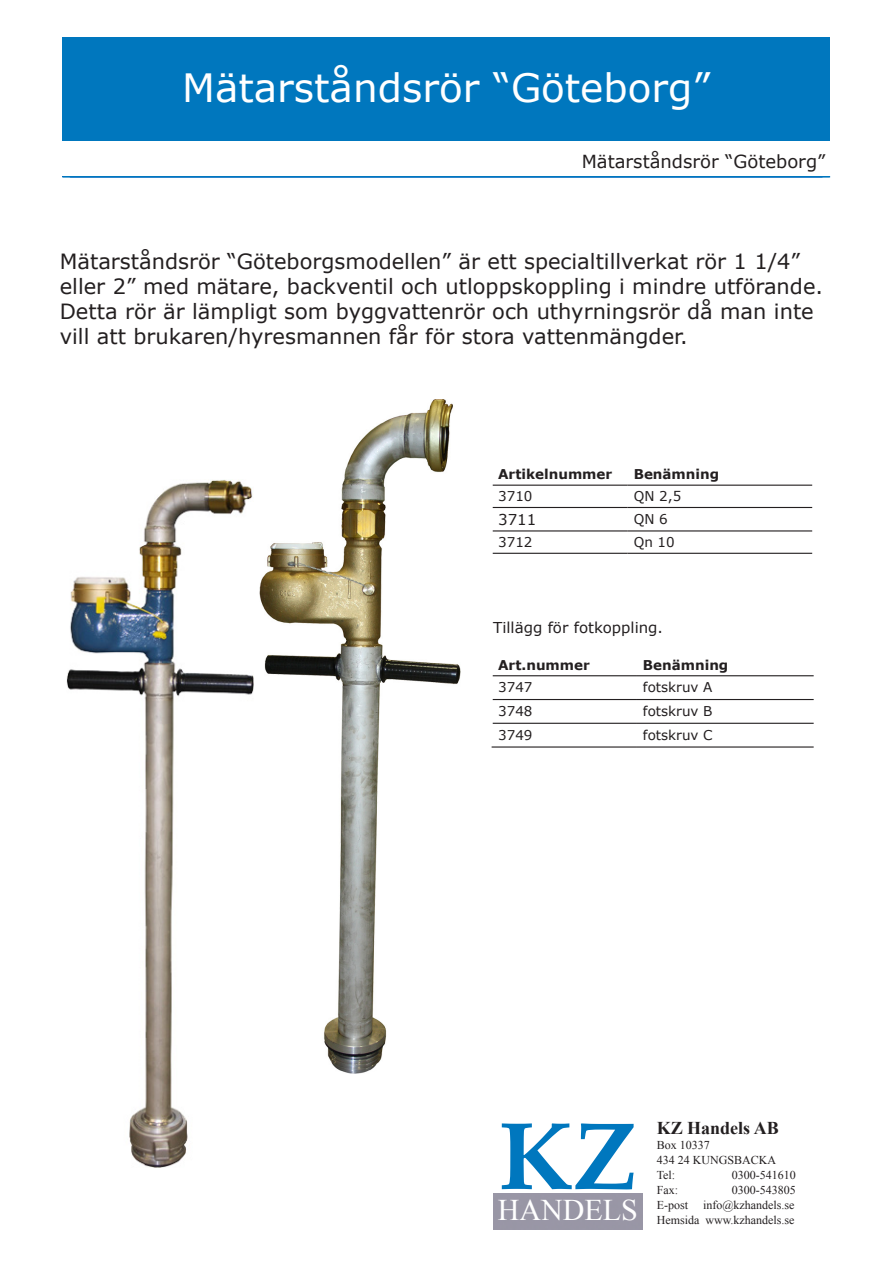
<style>
.page{position:relative;width:893px;height:1263px;background:#fff}
.page>*{position:absolute;margin:0;border:0;box-sizing:border-box;transform-origin:0 0}
.t1{font:700 96px "Book Antiqua";color:#0077be}
.t2{font:39px "Verdana";color:#fff}
.t3{font:30px "Times New Roman";color:#fff}
.t4{font:21px/25.2px "Verdana";color:#231f20}
.t5{font:18px "Verdana";color:#231f20}
.t6{font:700 18px "Times New Roman";color:#231f20}
.t7{font:15px "Verdana";color:#231f20}
.t8{font:13.5px "Verdana";color:#231f20}
.t9{font:700 13.5px "Verdana";color:#231f20}
.t10{font:12px "Times New Roman";color:#231f20}
</style>
<div class="page">
<img style="left:63px;top:177px;width:479px;height:1px">
<div style="left:62px;top:176px;width:768px;height:1px;border:1px solid #0077be"></div>
<hr style="left:493px;top:553px;width:135px;height:1px;background:#231f20">
<hr style="left:628px;top:553px;width:184px;height:1px;background:#231f20">
<hr style="left:493px;top:485px;width:135px;height:1px;background:#231f20">
<hr style="left:628px;top:485px;width:184px;height:1px;background:#231f20">
<hr style="left:493px;top:507px;width:135px;height:1px;background:#231f20">
<hr style="left:628px;top:507px;width:184px;height:1px;background:#231f20">
<hr style="left:493px;top:530px;width:135px;height:1px;background:#231f20">
<hr style="left:628px;top:530px;width:184px;height:1px;background:#231f20">
<img style="left:66px;top:480px;width:188px;height:687px">
<hr style="left:493px;top:699px;width:144px;height:1px;background:#231f20">
<hr style="left:637px;top:699px;width:177px;height:1px;background:#231f20">
<hr style="left:493px;top:723px;width:144px;height:1px;background:#231f20">
<hr style="left:637px;top:723px;width:177px;height:1px;background:#231f20">
<hr style="left:492px;top:746px;width:145px;height:2px;background:#231f20">
<hr style="left:637px;top:746px;width:177px;height:2px;background:#231f20">
<hr style="left:493px;top:675px;width:144px;height:1px;background:#231f20">
<hr style="left:637px;top:675px;width:177px;height:1px;background:#231f20">
<div style="left:62px;top:37px;width:768px;height:103px;background:#0077be"></div>
<img style="left:260px;top:399px;width:201px;height:674px">
<p class="t2" style="left:182px;top:61px;width:530px">Mätarståndsrör “Göteborg”</p>
<p class="t5" style="left:582px;top:149px;width:245px">Mätarståndsrör “Göteborg”</p>
<p class="t4" style="left:60px;top:248px;width:765px">Mätarståndsrör “Göteborgsmodellen” är ett specialtillverkat rör 1 1/4” eller 2” med mätare, backventil och utloppskoppling i mindre utförande.<br>Detta rör är lämpligt som byggvattenrör och uthyrningsrör då man inte vill att brukaren/hyresmannen får för stora vattenmängder.</p>
<p class="t9" style="left:498px;top:465px;width:116px">Artikelnummer</p>
<p class="t9" style="left:634px;top:465px;width:87px">Benämning</p>
<p class="t8" style="left:498px;top:487px;width:36px">3710</p>
<p class="t8" style="left:634px;top:487px;width:49px">QN 2,5</p>
<p class="t7" style="left:498px;top:509px;width:40px">3711</p>
<p class="t8" style="left:634px;top:510px;width:36px">QN 6</p>
<p class="t8" style="left:498px;top:533px;width:36px">3712</p>
<p class="t8" style="left:634px;top:533px;width:43px">Qn 10</p>
<p class="t7" style="left:493px;top:617px;width:171px">Tillägg för fotkoppling.</p>
<p class="t9" style="left:498px;top:655px;width:93px">Art.nummer</p>
<p class="t9" style="left:643px;top:655px;width:87px">Benämning</p>
<p class="t8" style="left:498px;top:678px;width:36px">3747</p>
<p class="t8" style="left:643px;top:678px;width:71px">fotskruv A</p>
<p class="t8" style="left:498px;top:702px;width:36px">3748</p>
<p class="t8" style="left:643px;top:702px;width:71px">fotskruv B</p>
<p class="t8" style="left:498px;top:725px;width:36px">3749</p>
<p class="t8" style="left:643px;top:725px;width:71px">fotskruv C</p>
<p class="t1" style="left:498px;top:1091px;width:140px">KZ</p>
<p class="t3" style="left:498px;top:1190px;width:141px">HANDELS</p>
<p class="t6" style="left:657px;top:1116px;width:124px">KZ Handels AB</p>
<p class="t10" style="left:657px;top:1137px;width:55px">Box 10337</p>
<p class="t10" style="left:657px;top:1152px;width:121px">434 24 KUNGSBACKA</p>
<p class="t10" style="left:657px;top:1167px;width:20px">Tel:</p>
<p class="t10" style="left:732px;top:1167px;width:65px">0300-541610</p>
<p class="t10" style="left:657px;top:1182px;width:23px">Fax:</p>
<p class="t10" style="left:732px;top:1182px;width:65px">0300-543805</p>
<p class="t10" style="left:657px;top:1197px;width:139px">E-post info@kzhandels.se</p>
<p class="t10" style="left:657px;top:1212px;width:139px">Hemsida www.kzhandels.se</p>
</div>
